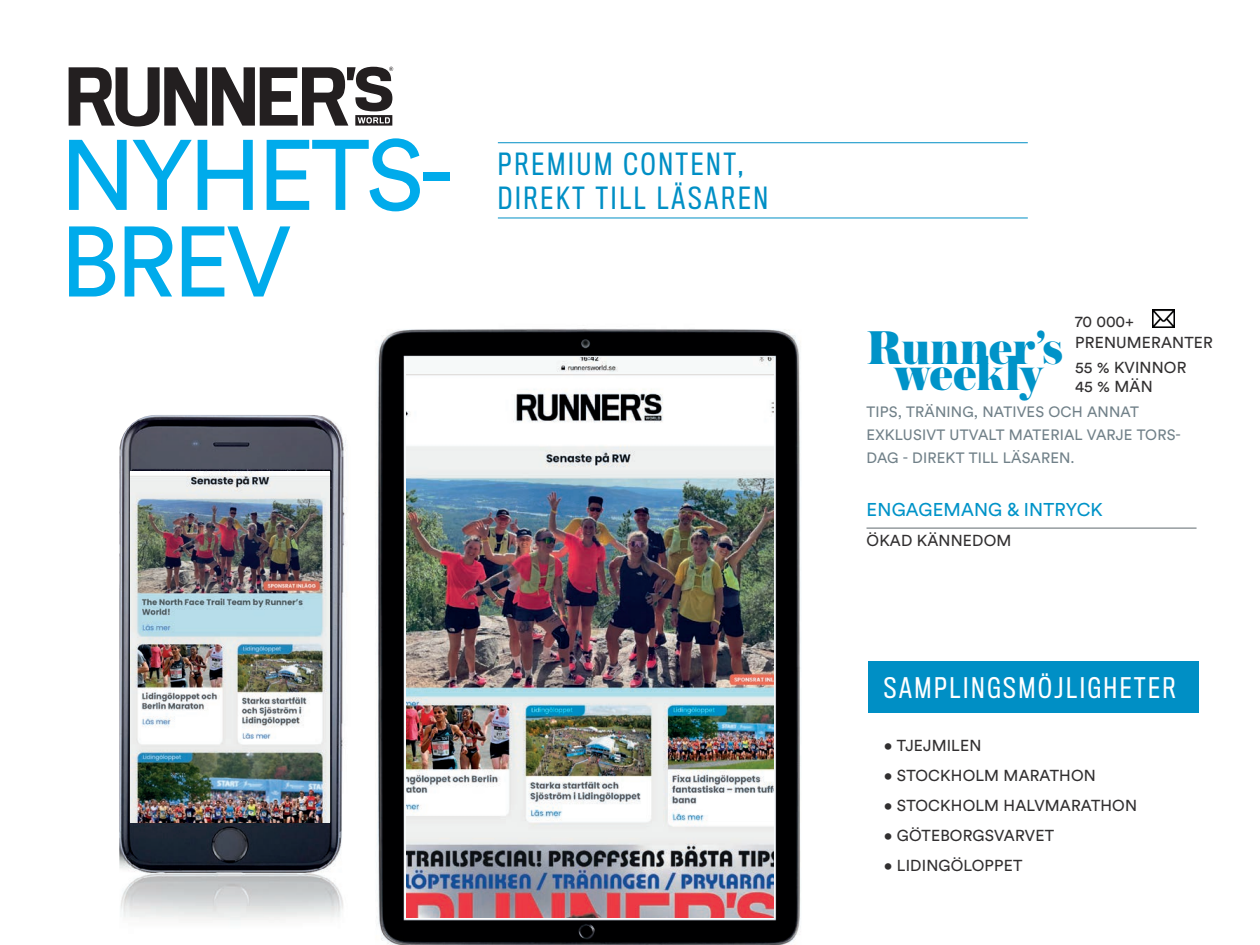
<style>
.page{position:relative;width:1260px;height:945px;background:#fff}
.page>*{position:absolute;margin:0;border:0;box-sizing:border-box;transform-origin:0 0}
.t1{font:98.88px/86.6px "Circular Std";letter-spacing:-.04em;color:#00abeb}
.t2{font:900 49.88px "Austin";color:#0093c8}
.t3{font:28.18px/33.9px "Titling Gothic FB Cond";letter-spacing:.1em;color:#008fc5}
.t4{font:26.25px "Titling Gothic FB Cond";letter-spacing:.1em;color:#fff}
.t5{font:18.38px "Circular Std";letter-spacing:.01em;color:#0093c8}
.t6{font:15.75px/20.7px "Circular Std";letter-spacing:.01em;color:#312f30}
.t7{font:14.88px/22.8px "Circular Std";letter-spacing:.01em;color:#718189}
</style>
<div class="page">
<img style="left:377px;top:328px;width:424px;height:617px">
<img style="left:119px;top:415px;width:227px;height:506px">
<img style="left:130px;top:472px;width:200px;height:350px">
<hr style="left:498px;top:142px;width:530px;height:1px;background:#008fc5">
<hr style="left:498px;top:218px;width:530px;height:1px;background:#008fc5">
<hr style="left:867px;top:528px;width:330px;height:1px;background:#5f696f">
<svg style="left:69px;top:67px;width:324px;height:60px"></svg>
<img style="left:1152px;top:310px;width:23px;height:17px">
<div style="left:868px;top:661px;width:331px;height:52px;background:#008fc5"></div>
<img style="left:407px;top:358px;width:366px;height:559px">
<h1 class="t1" style="left:60px;top:131px;width:396px">NYHETS-<br>BREV</h1>
<h3 class="t3" style="left:498px;top:148px;width:272px">PREMIUM CONTENT,<br>DIREKT TILL LÄSAREN</h3>
<p class="t6" style="left:1075px;top:311px;width:139px">70 000+<br>PRENUMERANTER</p>
<p class="t6" style="left:1075px;top:358px;width:113px;line-height:18.7px">55 % KVINNOR<br>45 % MÄN</p>
<h2 class="t2" style="left:867px;top:311px;width:198px">Runner’s</h2>
<h2 class="t2" style="left:894px;top:337px;width:150px">weekly</h2>
<p class="t7" style="left:867px;top:400px;width:316px">TIPS, TRÄNING, NATIVES OCH ANNAT<br>EXKLUSIVT UTVALT MATERIAL VARJE TORS-<br>DAG - DIREKT TILL LÄSAREN.</p>
<p class="t5" style="left:867px;top:498px;width:238px">ENGAGEMANG &amp; INTRYCK</p>
<p class="t6" style="left:867px;top:530px;width:146px">ÖKAD KÄNNEDOM</p>
<h3 class="t4" style="left:884px;top:673px;width:293px">SAMPLINGSMÖJLIGHETER</h3>
<p class="t6" style="left:884px;top:735px;width:99px">• TJEJMILEN</p>
<p class="t6" style="left:884px;top:765px;width:214px">• STOCKHOLM MARATHON</p>
<p class="t6" style="left:884px;top:795px;width:255px">• STOCKHOLM HALVMARATHON</p>
<p class="t6" style="left:884px;top:825px;width:172px">• GÖTEBORGSVARVET</p>
<p class="t6" style="left:884px;top:855px;width:140px">• LIDINGÖLOPPET</p>
</div>
